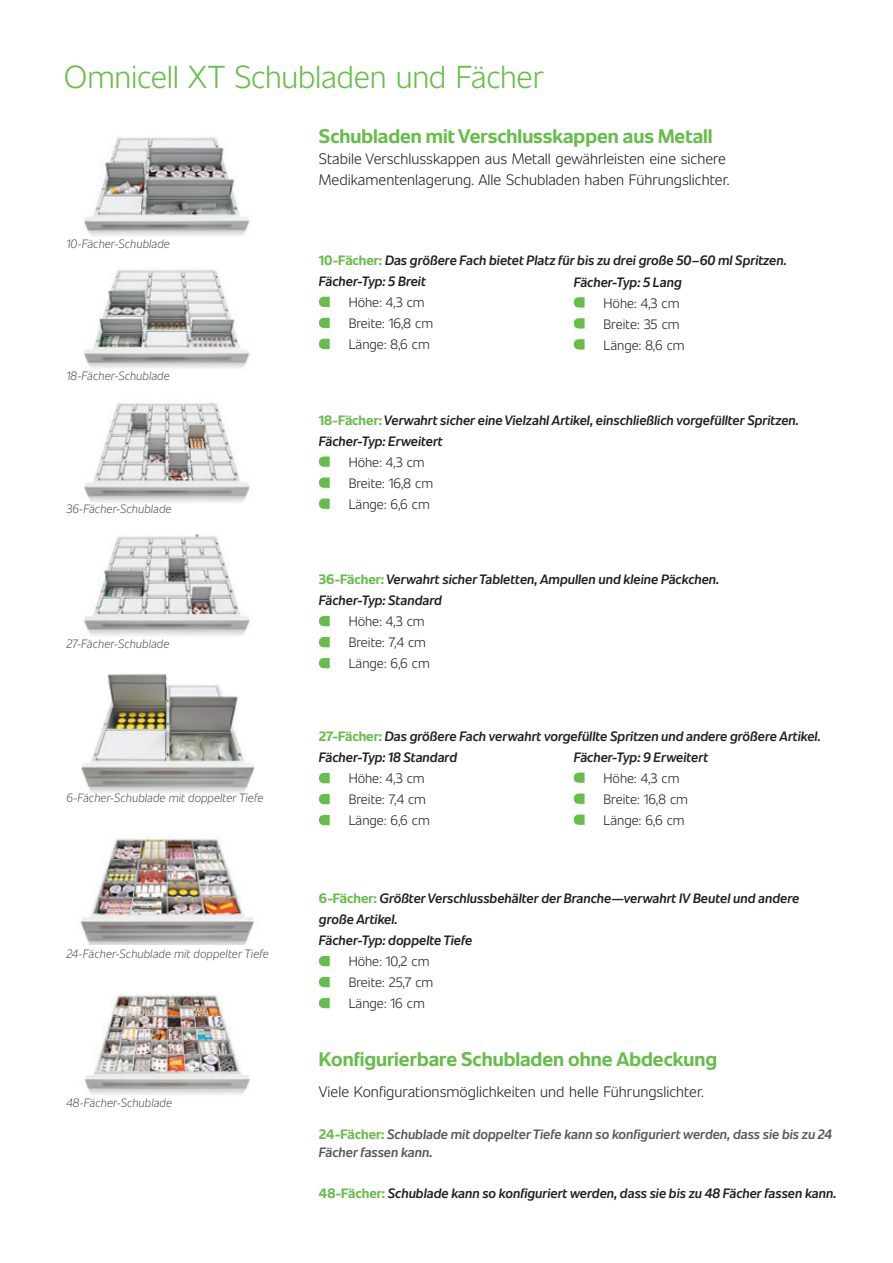
<style>
.page{position:relative;width:893px;height:1263px;background:#fff}
.page>*{position:absolute;margin:0;border:0;box-sizing:border-box;transform-origin:0 0}
.t1{font:300 31.5px "Unitext";letter-spacing:-.01em;color:#67bd4a}
.t2{font:700 19.5px "Unitext";color:#67bd4a}
.body{font:300 15px/21px "Unitext";color:#231f20}
.body-2{font:italic 600 13.5px/21px "Unitext";color:#231f20}
.bullets{font:300 13.5px "Unitext";color:#231f20}
.body_before_bullet{font:italic 600 13.5px "Unitext";color:#231f20}
.body-3{font:italic 600 13.5px/18px "Unitext";color:#57585a}
.caption_description{font:italic 300 12px "Unitext";color:#57585a}
.s1{font-weight:700;font-style:normal;color:#67bd4a}
</style>
<div class="page">
<svg style="left:319px;top:297px;width:11px;height:10px"></svg>
<svg style="left:319px;top:318px;width:11px;height:10px"></svg>
<svg style="left:319px;top:339px;width:11px;height:10px"></svg>
<img style="left:84px;top:136px;width:166px;height:100px">
<img style="left:84px;top:269px;width:166px;height:100px">
<img style="left:84px;top:402px;width:166px;height:101px">
<img style="left:84px;top:534px;width:166px;height:102px">
<img style="left:81px;top:673px;width:174px;height:121px">
<svg style="left:574px;top:297px;width:11px;height:11px"></svg>
<svg style="left:574px;top:318px;width:11px;height:11px"></svg>
<svg style="left:574px;top:339px;width:11px;height:11px"></svg>
<svg style="left:319px;top:456px;width:11px;height:11px"></svg>
<svg style="left:319px;top:477px;width:11px;height:11px"></svg>
<svg style="left:319px;top:498px;width:11px;height:11px"></svg>
<svg style="left:319px;top:616px;width:11px;height:10px"></svg>
<svg style="left:319px;top:637px;width:11px;height:10px"></svg>
<svg style="left:319px;top:658px;width:11px;height:10px"></svg>
<svg style="left:319px;top:773px;width:11px;height:10px"></svg>
<svg style="left:319px;top:794px;width:11px;height:10px"></svg>
<svg style="left:319px;top:815px;width:11px;height:10px"></svg>
<svg style="left:574px;top:772px;width:11px;height:11px"></svg>
<svg style="left:574px;top:793px;width:11px;height:11px"></svg>
<svg style="left:574px;top:814px;width:11px;height:11px"></svg>
<svg style="left:319px;top:956px;width:11px;height:10px"></svg>
<svg style="left:319px;top:977px;width:11px;height:10px"></svg>
<svg style="left:319px;top:998px;width:11px;height:10px"></svg>
<img style="left:80px;top:838px;width:174px;height:107px">
<img style="left:85px;top:994px;width:165px;height:101px">
<p class="t1" style="left:64px;top:54px;width:481px">Omnicell XT Schubladen und Fächer</p>
<p class="caption_description" style="left:66px;top:235px;width:105px">10-Fächer-Schublade</p>
<p class="caption_description" style="left:66px;top:367px;width:105px">18-Fächer-Schublade</p>
<p class="caption_description" style="left:66px;top:501px;width:107px">36-Fächer-Schublade</p>
<p class="caption_description" style="left:66px;top:635px;width:105px">27-Fächer-Schublade</p>
<p class="caption_description" style="left:66px;top:789px;width:199px">6-Fächer-Schublade mit doppelter Tiefe</p>
<p class="caption_description" style="left:66px;top:945px;width:204px">24-Fächer-Schublade mit doppelter Tiefe</p>
<p class="caption_description" style="left:66px;top:1094px;width:107px">48-Fächer-Schublade</p>
<p class="t2" style="left:319px;top:122px;width:395px">Schubladen mit Verschlusskappen aus Metall</p>
<p class="body" style="left:319px;top:147px;width:412px">Stabile Verschlusskappen aus Metall gewährleisten eine sichere<br>Medikamentenlagerung. Alle Schubladen haben Führungslichter.</p>
<p class="body-2" style="left:319px;top:249px;width:469px"><span class="s1">10-Fächer:</span> Das größere Fach bietet Platz für bis zu drei große 50–60 ml Spritzen.</p>
<p class="body_before_bullet" style="left:319px;top:271px;width:108px">Fächer-Typ: 5 Breit</p>
<p class="bullets" style="left:349px;top:293px;width:78px">Höhe: 4,3 cm</p>
<p class="bullets" style="left:349px;top:314px;width:86px">Breite: 16,8 cm</p>
<p class="bullets" style="left:349px;top:335px;width:83px">Länge: 8,6 cm</p>
<p class="body_before_bullet" style="left:574px;top:272px;width:110px">Fächer-Typ: 5 Lang</p>
<p class="bullets" style="left:604px;top:293px;width:78px">Höhe: 4,3 cm</p>
<p class="bullets" style="left:604px;top:314px;width:78px">Breite: 35 cm</p>
<p class="bullets" style="left:604px;top:335px;width:83px">Länge: 8,6 cm</p>
<p class="body-2" style="left:319px;top:409px;width:481px"><span class="s1">18-Fächer:</span>Verwahrt sicher eine Vielzahl Artikel, einschließlich vorgefüllter Spritzen.</p>
<p class="body_before_bullet" style="left:319px;top:431px;width:125px">Fächer-Typ: Erweitert</p>
<p class="bullets" style="left:349px;top:452px;width:78px">Höhe: 4,3 cm</p>
<p class="bullets" style="left:349px;top:473px;width:86px">Breite: 16,8 cm</p>
<p class="bullets" style="left:349px;top:494px;width:83px">Länge: 6,6 cm</p>
<p class="body-2" style="left:319px;top:568px;width:402px"><span class="s1">36-Fächer:</span>Verwahrt sicher Tabletten, Ampullen und kleine Päckchen.</p>
<p class="body-2" style="left:319px;top:589px;width:124px">Fächer-Typ: Standard</p>
<p class="bullets" style="left:349px;top:612px;width:78px">Höhe: 4,3 cm</p>
<p class="bullets" style="left:349px;top:633px;width:79px">Breite: 7,4 cm</p>
<p class="bullets" style="left:349px;top:654px;width:83px">Länge: 6,6 cm</p>
<p class="body-2" style="left:319px;top:725px;width:503px"><span class="s1">27-Fächer:</span> Das größere Fach verwahrt vorgefüllte Spritzen und andere größere Artikel.</p>
<p class="body_before_bullet" style="left:319px;top:748px;width:140px">Fächer-Typ: 18 Standard</p>
<p class="bullets" style="left:349px;top:769px;width:78px">Höhe: 4,3 cm</p>
<p class="bullets" style="left:349px;top:790px;width:79px">Breite: 7,4 cm</p>
<p class="bullets" style="left:349px;top:811px;width:83px">Länge: 6,6 cm</p>
<p class="body_before_bullet" style="left:574px;top:747px;width:136px">Fächer-Typ: 9 Erweitert</p>
<p class="bullets" style="left:604px;top:768px;width:78px">Höhe: 4,3 cm</p>
<p class="bullets" style="left:604px;top:789px;width:86px">Breite: 16,8 cm</p>
<p class="bullets" style="left:604px;top:810px;width:83px">Länge: 6,6 cm</p>
<p class="body-2" style="left:319px;top:887px;width:482px"><span class="s1">6-Fächer:</span> Größter Verschlussbehälter der Branche—verwahrt IV Beutel und andere große Artikel.</p>
<p class="body_before_bullet" style="left:319px;top:931px;width:155px">Fächer-Typ: doppelte Tiefe</p>
<p class="bullets" style="left:349px;top:952px;width:82px">Höhe: 10,2 cm</p>
<p class="bullets" style="left:349px;top:973px;width:86px">Breite: 25,7 cm</p>
<p class="bullets" style="left:349px;top:994px;width:78px">Länge: 16 cm</p>
<p class="t2" style="left:319px;top:1045px;width:400px">Konfigurierbare Schubladen ohne Abdeckung</p>
<p class="body" style="left:319px;top:1080px;width:387px">Viele Konfigurationsmöglichkeiten und helle Führungslichter.</p>
<p class="body-3" style="left:319px;top:1125px;width:515px"><span class="s1">24-Fächer:</span> Schublade mit doppelter Tiefe kann so konfiguriert werden, dass sie bis zu 24<br>Fächer fassen kann.</p>
<p class="body-2" style="left:319px;top:1182px;width:519px"><span class="s1">48-Fächer:</span> Schublade kann so konfiguriert werden, dass sie bis zu 48 Fächer fassen kann.</p>
</div>
